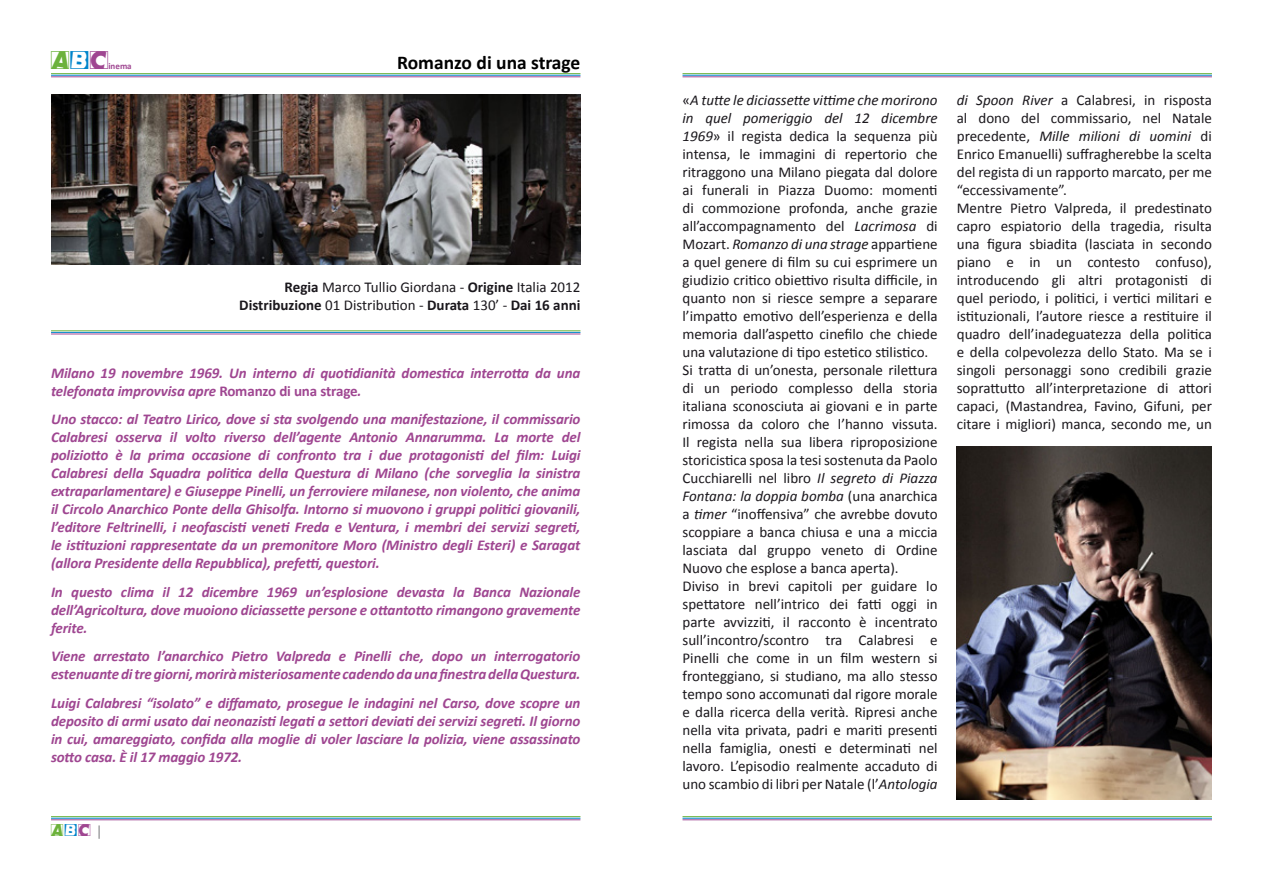
<style>
.page{position:relative;width:1263px;height:893px;background:#fff}
.page>*{position:absolute;margin:0;border:0;box-sizing:border-box;transform-origin:0 0}
.t1{font:22.5px "Comet Positive";color:#6cb23b}
.t2{font:700 19.5px "Calibri";color:#000}
.t3{font:15px/18px "Calibri";color:#1a171c}
.t4{font:italic 700 15px/18px "Calibri";letter-spacing:-.01em;color:#9f4691;text-align:justify}
.t5{font:15px "Comet Positive";color:#6cb23b}
.t6{font:700 9px "Calibri";color:#9f4691}
.s1{font-family:"Comet Negative";color:#0084ca}
.s2{color:#9f4691}
.s3{font-weight:700}
.s4{font-style:normal}
.s5{font-family:"Calibri";color:#87888a}
.s6{font-style:italic}
</style>
<div class="page">
<hr style="left:51px;top:73px;width:529px;height:1px;background:#6cb23b">
<hr style="left:51px;top:75px;width:529px;height:1px;background:#0084ca">
<hr style="left:51px;top:77px;width:529px;height:1px;background:#9f4691">
<hr style="left:51px;top:331px;width:529px;height:1px;background:#6cb23b">
<hr style="left:51px;top:332px;width:529px;height:1px;background:#0084ca">
<hr style="left:51px;top:334px;width:529px;height:1px;background:#9f4691">
<hr style="left:51px;top:816px;width:529px;height:1px;background:#6cb23b">
<hr style="left:51px;top:818px;width:529px;height:1px;background:#0084ca">
<hr style="left:51px;top:819px;width:529px;height:1px;background:#9f4691">
<hr style="left:682px;top:816px;width:530px;height:1px;background:#6cb23b">
<hr style="left:682px;top:818px;width:530px;height:1px;background:#0084ca">
<hr style="left:682px;top:819px;width:530px;height:1px;background:#9f4691">
<hr style="left:682px;top:73px;width:530px;height:1px;background:#6cb23b">
<hr style="left:682px;top:75px;width:530px;height:1px;background:#0084ca">
<hr style="left:682px;top:77px;width:530px;height:1px;background:#9f4691">
<img style="left:957px;top:446px;width:255px;height:354px">
<img style="left:51px;top:94px;width:529px;height:170px">
<h1 class="t1" style="left:51px;top:51px;width:61px">A<span class="s1">b</span><span class="s2">C</span></h1>
<p class="t6" style="left:108px;top:60px;width:25px">inema</p>
<h2 class="t2" style="left:397px;top:50px;width:185px">Romanzo di una strage</h2>
<p class="t3" style="left:239px;top:278px;width:343px;text-align:right"><span class="s3">Regia</span> Marco Tullio Giordana - <span class="s3">Origine</span> Italia 2012<br><span class="s3">Distribuzione</span> 01 Distribution - <span class="s3">Durata</span> 130’ - <span class="s3">Dai 16 anni</span></p>
<p class="t4" style="left:51px;top:364px;width:531px">Milano 19 novembre 1969. Un interno di quotidianità domestica interrotta da una telefonata improvvisa apre <span class="s4">Romanzo di una strage</span>.</p>
<p class="t4" style="left:51px;top:410px;width:531px">Uno stacco: al Teatro Lirico, dove si sta svolgendo una manifestazione, il commissario Calabresi osserva il volto riverso dell’agente Antonio Annarumma. La morte del poliziotto è la prima occasione di confronto tra i due protagonisti del film: Luigi Calabresi della Squadra politica della Questura di Milano (che sorveglia la sinistra extraparlamentare) e Giuseppe Pinelli, un ferroviere milanese, non violento, che anima il Circolo Anarchico Ponte della Ghisolfa. Intorno si muovono i gruppi politici giovanili, l’editore Feltrinelli, i neofascisti veneti Freda e Ventura, i membri dei servizi segreti, le istituzioni rappresentate da un premonitore Moro (Ministro degli Esteri) e Saragat (allora Presidente della Repubblica), prefetti, questori.</p>
<p class="t4" style="left:51px;top:583px;width:531px">In questo clima il 12 dicembre 1969 un’esplosione devasta la Banca Nazionale dell’Agricoltura, dove muoiono diciassette persone e ottantotto rimangono gravemente ferite.</p>
<p class="t4" style="left:51px;top:647px;width:531px">Viene arrestato l’anarchico Pietro Valpreda e Pinelli che, dopo un interrogatorio estenuante di tre giorni, morirà misteriosamente cadendo da una finestra della Questura.</p>
<p class="t4" style="left:51px;top:694px;width:531px">Luigi Calabresi “isolato” e diffamato, prosegue le indagini nel Carso, dove scopre un deposito di armi usato dai neonazisti legati a settori deviati dei servizi segreti. Il giorno in cui, amareggiato, confida alla moglie di voler lasciare la polizia, viene assassinato sotto casa. È il 17 maggio 1972.</p>
<p class="t5" style="left:51px;top:824px;width:53px">A<span class="s1">b</span><span class="s2">C</span> <span class="s5">|</span></p>
<p class="t3" style="left:682px;top:91px;width:257px">«<span class="s6">A tutte le diciassette vittime che morirono in quel pomeriggio del 12 dicembre 1969</span>» il regista dedica la sequenza più intensa, le immagini di repertorio che ritraggono una Milano piegata dal dolore ai funerali in Piazza Duomo: momenti di commozione profonda, anche grazie all’accompagnamento del <span class="s6">Lacrimosa</span> di Mozart. <span class="s6">Romanzo di una strage</span> appartiene a quel genere di film su cui esprimere un giudizio critico obiettivo risulta difficile, in quanto non si riesce sempre a separare l’impatto emotivo dell’esperienza e della memoria dall’aspetto cinefilo che chiede una valutazione di tipo estetico stilistico.<br>Si tratta di un’onesta, personale rilettura di un periodo complesso della storia italiana sconosciuta ai giovani e in parte rimossa da coloro che l’hanno vissuta.<br>Il regista nella sua libera riproposizione storicistica sposa la tesi sostenuta da Paolo Cucchiarelli nel libro <span class="s6">Il segreto di Piazza Fontana: la doppia bomba</span> (una anarchica a <span class="s6">timer</span> “inoffensiva” che avrebbe dovuto scoppiare a banca chiusa e una a miccia lasciata dal gruppo veneto di Ordine Nuovo che esplose a banca aperta).<br>Diviso in brevi capitoli per guidare lo spettatore nell’intrico dei fatti oggi in parte avvizziti, il racconto è incentrato sull’incontro/scontro tra Calabresi e Pinelli che come in un film western si fronteggiano, si studiano, ma allo stesso tempo sono accomunati dal rigore morale e dalla ricerca della verità. Ripresi anche nella vita privata, padri e mariti presenti nella famiglia, onesti e determinati nel lavoro. L’episodio realmente accaduto di uno scambio di libri per Natale (l’<span class="s6">Antologia</span></p>
<p class="t3" style="left:957px;top:91px;width:257px"><span class="s6">di Spoon River</span> a Calabresi, in risposta al dono del commissario, nel Natale precedente, <span class="s6">Mille milioni di uomini</span> di Enrico Emanuelli) suffragherebbe la scelta del regista di un rapporto marcato, per me “eccessivamente”.<br>Mentre Pietro Valpreda, il predestinato capro espiatorio della tragedia, risulta una figura sbiadita (lasciata in secondo piano e in un contesto confuso), introducendo gli altri protagonisti di quel periodo, i politici, i vertici militari e istituzionali, l’autore riesce a restituire il quadro dell’inadeguatezza della politica e della colpevolezza dello Stato. Ma se i singoli personaggi sono credibili grazie soprattutto all’interpretazione di attori capaci, (Mastandrea, Favino, Gifuni, per citare i migliori) manca, secondo me, un</p>
</div>
